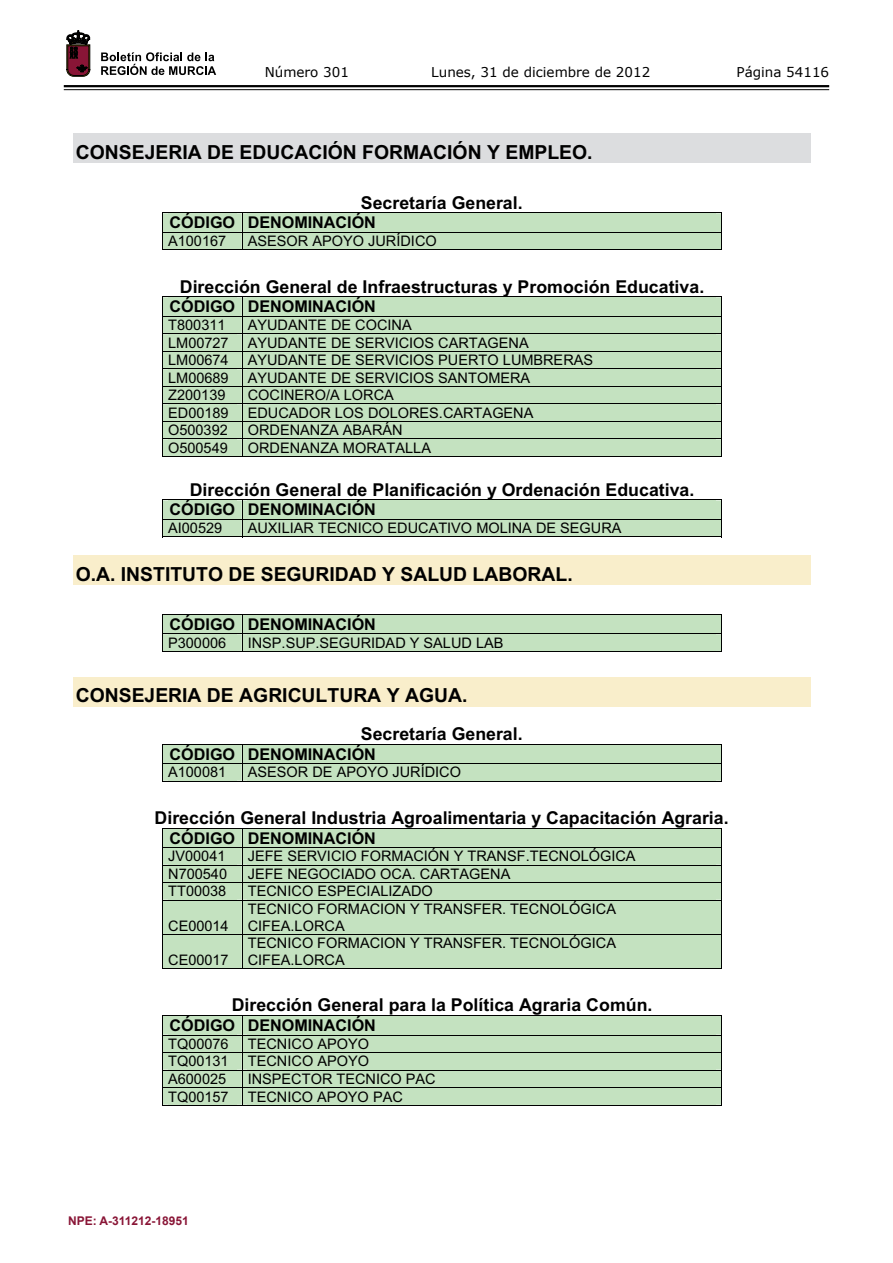
<style>
.page{position:relative;width:893px;height:1263px;background:#fff}
.page>*{position:absolute;margin:0;border:0;box-sizing:border-box;transform-origin:0 0}
.t1{font:700 19.35px "Arial";color:#000}
.t2{font:700 17.7px "Arial";color:#000}
.t3{font:700 16.2px "Arial";color:#000}
.t4{font:14.55px/16.6px "Arial";color:#000}
.t5{font:13.5px "Verdana";color:#000}
.t6{font:700 12px "Arial";color:#891536}
</style>
<div class="page">
<hr style="left:64px;top:85px;width:765px;height:2px;background:#000">
<hr style="left:64px;top:89px;width:765px;height:1px;background:#000">
<svg style="left:101px;top:52px;width:115px;height:23px"></svg>
<svg style="left:67px;top:31px;width:23px;height:45px"></svg>
<div style="left:73px;top:134px;width:738px;height:29px;background:#dcdddf"></div>
<svg style="left:162px;top:213px;width:560px;height:37px;background:#b6d1b2"></svg>
<div style="left:162px;top:297px;width:560px;height:160px;background:#c4e2c0"></div>
<svg style="left:162px;top:500px;width:560px;height:38px;background:#b7d3b4"></svg>
<div style="left:73px;top:556px;width:738px;height:29px;background:#f9eecb"></div>
<svg style="left:162px;top:614px;width:560px;height:38px;background:#b1ccad"></svg>
<div style="left:73px;top:677px;width:738px;height:30px;background:#f9eecb"></div>
<svg style="left:162px;top:744px;width:560px;height:38px;background:#b1ccad"></svg>
<div style="left:162px;top:828px;width:560px;height:141px;background:#c4e2c0"></div>
<svg style="left:162px;top:1015px;width:560px;height:91px;background:#b4d0b0"></svg>
<p class="t5" style="left:265px;top:62px;width:86px">Número 301</p>
<p class="t5" style="left:431px;top:62px;width:221px">Lunes, 31 de diciembre de 2012</p>
<p class="t5" style="left:736px;top:62px;width:94px">Página 54116</p>
<h1 class="t1" style="left:76px;top:139px;width:518px">CONSEJERIA DE EDUCACIÓN FORMACIÓN Y EMPLEO.</h1>
<p class="t2" style="left:361px;top:191px;width:163px">Secretaría General.</p>
<p class="t3" style="left:170px;top:212px;width:208px">CÓDIGO DENOMINACIÓN</p>
<p class="t4" style="left:168px;top:233px;width:60px">A100167</p>
<p class="t4" style="left:248px;top:233px;width:191px">ASESOR APOYO JURÍDICO</p>
<p class="t2" style="left:180px;top:275px;width:526px">Dirección General de Infraestructuras y Promoción Educativa.</p>
<p class="t3" style="left:170px;top:296px;width:208px">CÓDIGO DENOMINACIÓN</p>
<p class="t4" style="left:168px;top:317px;width:59px">T800311</p>
<p class="t4" style="left:248px;top:317px;width:165px">AYUDANTE DE COCINA</p>
<p class="t4" style="left:168px;top:334px;width:62px">LM00727</p>
<p class="t4" style="left:248px;top:334px;width:282px">AYUDANTE DE SERVICIOS CARTAGENA</p>
<p class="t4" style="left:168px;top:352px;width:62px">LM00674</p>
<p class="t4" style="left:248px;top:352px;width:347px">AYUDANTE DE SERVICIOS PUERTO LUMBRERAS</p>
<p class="t4" style="left:168px;top:369px;width:62px">LM00689</p>
<p class="t4" style="left:248px;top:369px;width:284px">AYUDANTE DE SERVICIOS SANTOMERA</p>
<p class="t4" style="left:168px;top:387px;width:59px">Z200139</p>
<p class="t4" style="left:248px;top:387px;width:148px">COCINERO/A LORCA</p>
<p class="t4" style="left:168px;top:404px;width:62px">ED00189</p>
<p class="t4" style="left:248px;top:404px;width:287px">EDUCADOR LOS DOLORES.CARTAGENA</p>
<p class="t4" style="left:168px;top:422px;width:61px">O500392</p>
<p class="t4" style="left:248px;top:422px;width:156px">ORDENANZA ABARÁN</p>
<p class="t4" style="left:168px;top:440px;width:61px">O500549</p>
<p class="t4" style="left:248px;top:440px;width:185px">ORDENANZA MORATALLA</p>
<p class="t2" style="left:190px;top:478px;width:506px">Dirección General de Planificación y Ordenación Educativa.</p>
<p class="t3" style="left:170px;top:499px;width:208px">CÓDIGO DENOMINACIÓN</p>
<p class="t4" style="left:168px;top:520px;width:56px">AI00529</p>
<p class="t4" style="left:248px;top:520px;width:375px">AUXILIAR TECNICO EDUCATIVO MOLINA DE SEGURA</p>
<h1 class="t1" style="left:76px;top:561px;width:498px">O.A. INSTITUTO DE SEGURIDAD Y SALUD LABORAL.</h1>
<p class="t3" style="left:170px;top:613px;width:208px">CÓDIGO DENOMINACIÓN</p>
<p class="t4" style="left:168px;top:634px;width:60px">P300006</p>
<p class="t4" style="left:248px;top:634px;width:257px">INSP.SUP.SEGURIDAD Y SALUD LAB</p>
<h1 class="t1" style="left:76px;top:683px;width:393px">CONSEJERIA DE AGRICULTURA Y AGUA.</h1>
<p class="t2" style="left:361px;top:722px;width:163px">Secretaría General.</p>
<p class="t3" style="left:170px;top:743px;width:208px">CÓDIGO DENOMINACIÓN</p>
<p class="t4" style="left:168px;top:764px;width:60px">A100081</p>
<p class="t4" style="left:248px;top:764px;width:215px">ASESOR DE APOYO JURÍDICO</p>
<p class="t2" style="left:155px;top:806px;width:575px">Dirección General Industria Agroalimentaria y Capacitación Agraria.</p>
<p class="t3" style="left:170px;top:827px;width:208px">CÓDIGO DENOMINACIÓN</p>
<p class="t4" style="left:168px;top:848px;width:59px">JV00041</p>
<p class="t4" style="left:248px;top:848px;width:389px">JEFE SERVICIO FORMACIÓN Y TRANSF.TECNOLÓGICA</p>
<p class="t4" style="left:168px;top:866px;width:60px">N700540</p>
<p class="t4" style="left:248px;top:866px;width:264px">JEFE NEGOCIADO OCA. CARTAGENA</p>
<p class="t4" style="left:168px;top:883px;width:60px">TT00038</p>
<p class="t4" style="left:248px;top:883px;width:187px">TECNICO ESPECIALIZADO</p>
<p class="t4" style="left:168px;top:917px;width:62px">CE00014</p>
<p class="t4" style="left:248px;top:901px;width:370px">TECNICO FORMACION Y TRANSFER. TECNOLÓGICA<br>CIFEA.LORCA</p>
<p class="t4" style="left:248px;top:935px;width:370px">TECNICO FORMACION Y TRANSFER. TECNOLÓGICA<br>CIFEA.LORCA</p>
<p class="t2" style="left:232px;top:993px;width:422px">Dirección General para la Política Agraria Común.</p>
<p class="t3" style="left:170px;top:1014px;width:208px">CÓDIGO DENOMINACIÓN</p>
<p class="t4" style="left:168px;top:1036px;width:62px">TQ00076</p>
<p class="t4" style="left:248px;top:1036px;width:123px">TECNICO APOYO</p>
<p class="t4" style="left:168px;top:1053px;width:62px">TQ00131</p>
<p class="t4" style="left:248px;top:1053px;width:123px">TECNICO APOYO</p>
<p class="t4" style="left:168px;top:1071px;width:60px">A600025</p>
<p class="t4" style="left:248px;top:1071px;width:189px">INSPECTOR TECNICO PAC</p>
<p class="t4" style="left:168px;top:1088px;width:62px">TQ00157</p>
<p class="t4" style="left:248px;top:1088px;width:157px">TECNICO APOYO PAC</p>
<p class="t4" style="left:168px;top:951px;width:62px">CE00017</p>
<p class="t6" style="left:68px;top:1213px;width:122px">NPE: A-311212-18951</p>
</div>
